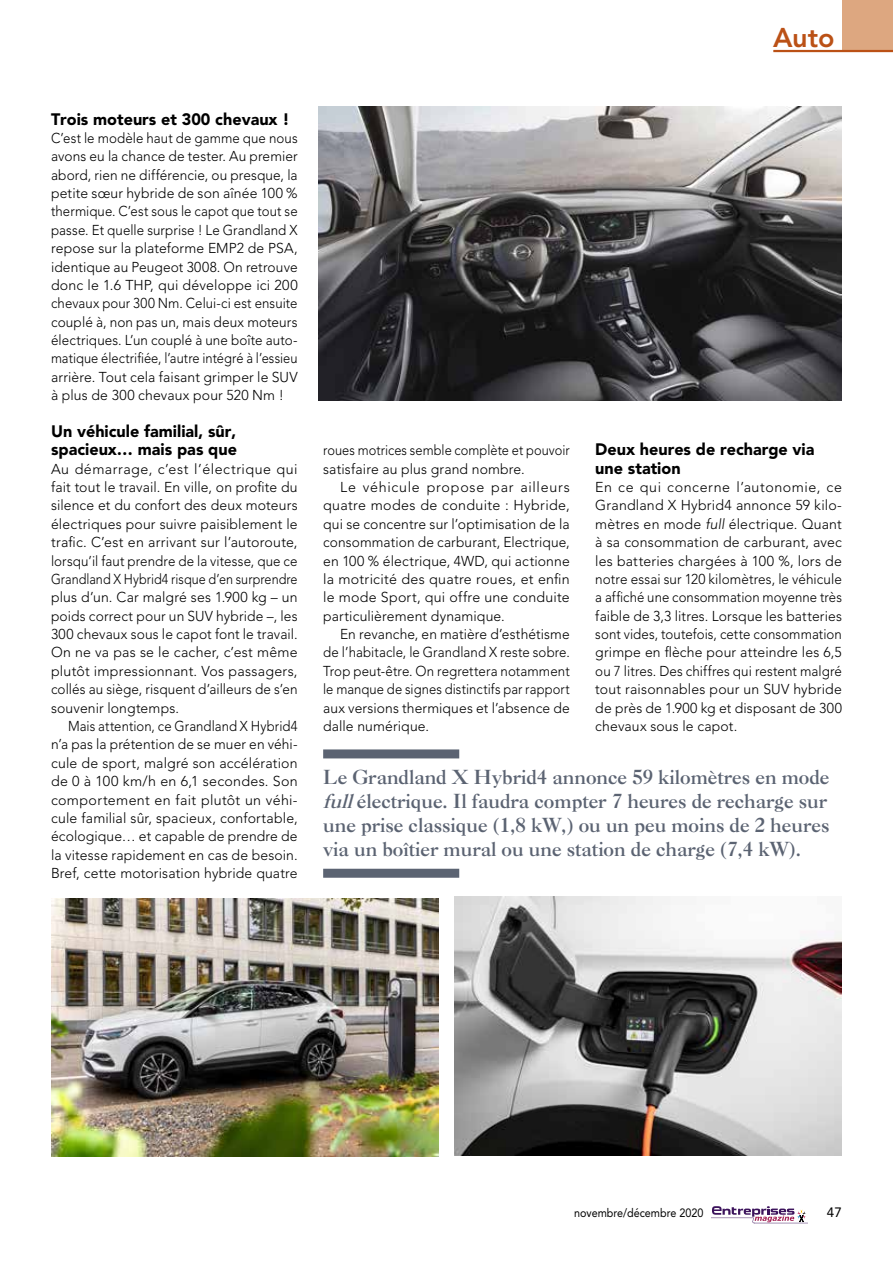
<style>
.page{position:relative;width:893px;height:1263px;background:#fff}
.page>*{position:absolute;margin:0;border:0;box-sizing:border-box;transform-origin:0 0}
.t1{font:800 27px "Avenir";color:#bb5116}
.t2{font:700 19.5px/24px "Caslon BT";color:#5b6372;text-align:justify}
.t3{font:900 16.5px/18.5px "Avenir";color:#000}
.t4{font:300 14.25px/18.5px "Avenir";letter-spacing:.01em;color:#000;text-align:justify}
.t5{font:300 14.25px/18.3px "Avenir";letter-spacing:.01em;color:#000;text-align:justify;scale:.93 1}
.t6{font:300 14.25px/18.3px "Avenir";letter-spacing:.01em;color:#000;text-align:justify;scale:.92 1}
.t7{font:300 14.25px/18.3px "Avenir";letter-spacing:.01em;color:#000;text-align:justify;scale:.96 1}
.t8{font:300 14.25px/18.3px "Avenir";letter-spacing:.01em;color:#000;scale:.9 1}
.t9{font:13.5px "Avenir";color:#000}
.t10{font:12px "Avenir";color:#000;scale:.9 1}
.s1{font-style:italic}
</style>
<div class="page">
<svg style="left:712px;top:1206px;width:96px;height:17px"></svg>
<div style="left:842px;top:0;width:51px;height:51px;background:#dda780"></div>
<hr style="left:773px;top:50px;width:120px;height:2px;background:#bb5116">
<div style="left:323px;top:749px;width:136px;height:9px;background:#5b6372"></div>
<div style="left:323px;top:869px;width:136px;height:9px;background:#5b6372"></div>
<img style="left:319px;top:106px;width:523px;height:294px">
<img style="left:51px;top:898px;width:387px;height:259px">
<img style="left:455px;top:897px;width:387px;height:258px">
<h1 class="t1" style="left:773px;top:22px;width:63px">Auto</h1>
<p class="t3" style="left:51px;top:109px;width:240px">Trois moteurs et 300 chevaux !</p>
<p class="t5" style="left:51px;top:129px;width:267px">C’est le modèle haut de gamme que nous avons eu la chance de tester. Au premier abord, rien ne différencie, ou presque, la petite sœur hybride de son aînée 100 % thermique. C’est sous le capot que tout se passe. Et quelle surprise ! Le Grandland X repose sur la plateforme EMP2 de PSA, identique au Peugeot 3008. On retrouve donc le 1.6 THP, qui développe ici 200 chevaux pour 300 Nm. Celui-ci est ensuite couplé à, non pas un, mais deux moteurs électriques. L’un couplé à une boîte auto&shy;matique électrifiée, l’autre intégré à l’essieu arrière. Tout cela faisant grimper le SUV à plus de 300 chevaux pour 520 Nm !</p>
<p class="t3" style="left:51px;top:422px;width:187px">Un véhicule familial, sûr, spacieux… mais pas que</p>
<p class="t4" style="left:51px;top:459px;width:248px">Au démarrage, c’est l’électrique qui fait tout le travail. En ville, on profite du silence et du confort des deux moteurs électriques pour suivre paisiblement le trafic. C’est en arrivant sur l’autoroute, lorsqu’il faut prendre de la vitesse, que ce Grandland X Hybrid4 risque d’en surprendre plus d’un. Car malgré ses 1.900 kg – un poids correct pour un SUV hybride –, les 300 chevaux sous le capot font le travail.<br>On ne va pas se le cacher, c’est même plutôt impressionnant. Vos passagers, collés au siège, risquent d’ailleurs de s’en souvenir longtemps.</p>
<p class="t6" style="left:51px;top:717px;width:270px;text-indent:17px">Mais attention, ce Grandland X Hybrid4 n’a pas la prétention de se muer en véhi&shy;cule de sport, malgré son accélération de 0 à 100 km/h en 6,1 secondes. Son comportement en fait plutôt un véhi&shy;cule familial sûr, spacieux, confortable, écologique… et capable de prendre de la vitesse rapidement en cas de besoin.<br>Bref, cette motorisation hybride quatre</p>
<p class="t3" style="left:595px;top:440px;width:221px">Deux heures de recharge via une station</p>
<p class="t4" style="left:595px;top:478px;width:248px">En ce qui concerne l’autonomie, ce Grandland X Hybrid4 annonce 59 kilo&shy;mètres en mode <span class="s1">full</span> électrique. Quant à sa consommation de carburant, avec les batteries chargées à 100 %, lors de notre essai sur 120 kilomètres, le véhicule a affiché une consommation moyenne très faible de 3,3 litres. Lorsque les batteries sont vides, toutefois, cette consommation grimpe en flèche pour atteindre les 6,5 ou 7 litres. Des chiffres qui restent malgré tout raisonnables pour un SUV hybride de près de 1.900 kg et disposant de 300 chevaux sous le capot.</p>
<h2 class="t2" style="left:323px;top:765px;width:508px">Le Grandland X Hybrid4 annonce 59 kilomètres en mode <span class="s1">full</span>électrique. Il faudra compter 7 heures de recharge sur une prise classique (1,8 kW,) ou un peu moins de 2 heures via un boîtier mural ou une station de charge (7,4 kW).</h2>
<p class="t8" style="left:323px;top:441px;width:275px">roues motrices semble complète et pouvoir satisfaire au plus grand nombre.</p>
<p class="t4" style="left:323px;top:478px;width:248px;text-indent:17px">Le véhicule propose par ailleurs quatre modes de conduite : Hybride, qui se concentre sur l’optimisation de la consommation de carburant, Electrique, en 100 % électrique, 4WD, qui actionne la motricité des quatre roues, et enfin le mode Sport, qui offre une conduite particulièrement dynamique.</p>
<p class="t7" style="left:323px;top:625px;width:258px;text-indent:17px">En revanche, en matière d’esthétisme de l’habitacle, le Grandland X reste sobre.<br>Trop peut-être. On regrettera notamment le manque de signes distinctifs par rapport aux versions thermiques et l’absence de dalle numérique.</p>
<p class="t10" style="left:574px;top:1206px;width:145px">novembre/décembre 2020</p>
<p class="t9" style="left:827px;top:1204px;width:17px">47</p>
</div>
